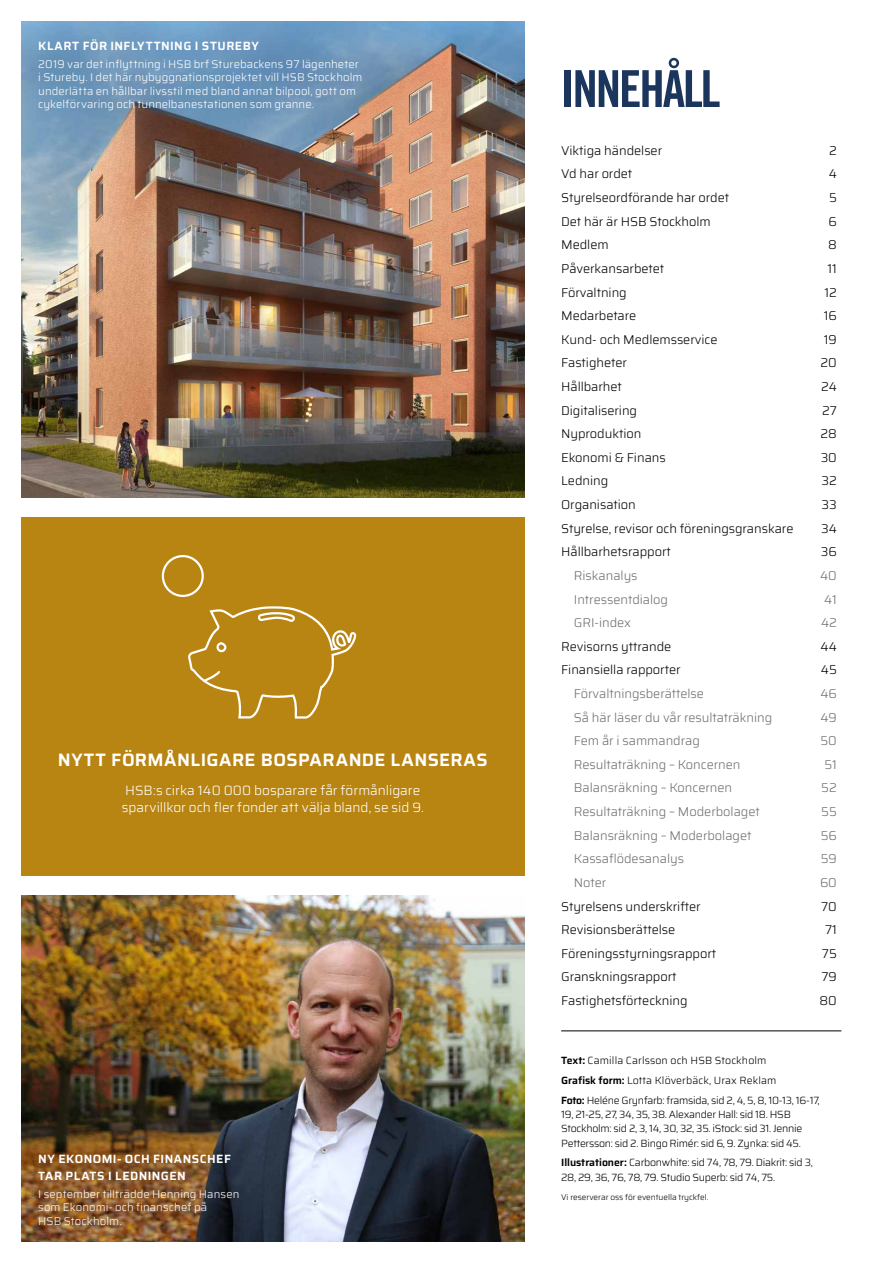
<style>
.page{position:relative;width:893px;height:1263px;background:#fff}
.page>*{position:absolute;margin:0;border:0;box-sizing:border-box;transform-origin:0 0}
.t1{font:51px "Trade Gothic Bold Cond Twenty";letter-spacing:-.045em;color:#1c355d}
.t2{font:600 18px "Saira";letter-spacing:.03em;color:#fff}
.t3{font:300 13.5px/18px "Saira";color:#fff}
.t4{font:300 12.75px "Saira";letter-spacing:-.005em;color:#000}
.t5{font:300 12.75px "Saira";letter-spacing:-.005em;color:#706f6f}
.t6{font:600 12px/16.5px "Saira";letter-spacing:.035em;color:#fff}
.t7{font:300 11.25px/13.5px "Saira";letter-spacing:.005em;color:#fff}
.t8{font:300 10.5px/14.2px "Saira";letter-spacing:-.025em;color:#000}
.t9{font:300 10.5px/19.8px "Saira";letter-spacing:.01em;color:#000}
.t10{font:300 8.25px "Saira";letter-spacing:-.005em;color:#000}
.s1{font-weight:600}
</style>
<div class="page">
<hr style="left:561px;top:1031px;width:280px;height:1px;background:#000">
<img style="left:21px;top:22px;width:503px;height:475px">
<img style="left:21px;top:895px;width:503px;height:347px">
<div style="left:21px;top:518px;width:503px;height:358px;background:#b88513"></div>
<svg style="left:162px;top:555px;width:42px;height:42px"></svg>
<svg style="left:188px;top:606px;width:168px;height:113px"></svg>
<p class="t6" style="left:38px;top:37px;width:222px">KLART FÖR INFLYTTNING I STUREBY</p>
<p class="t7" style="left:38px;top:57px;width:326px">2019 var det inflyttning i HSB brf Sturebackens 97 lägenheter i Stureby. I det här nybyggnationsprojektet vill HSB Stockholm underlätta en hållbar livsstil med bland annat bilpool, gott om cykelförvaring och tunnelbanestationen som granne.</p>
<h2 class="t2" style="left:58px;top:746px;width:432px">NYTT FÖRMÅNLIGARE BOSPARANDE LANSERAS</h2>
<p class="t3" style="left:122px;top:780px;width:304px">HSB:s cirka 140 000 bosparare får förmånligare sparvillkor och fler fonder att välja bland, se sid 9.</p>
<p class="t6" style="left:38px;top:1151px;width:194px">NY EKONOMI- OCH FINANSCHEF<br>TAR PLATS I LEDNINGEN</p>
<p class="t7" style="left:38px;top:1187px;width:203px">I september tillträdde Henning Hansen som Ekonomi- och finanschef på<br>HSB Stockholm.</p>
<h1 class="t1" style="left:560px;top:58px;width:161px">INNEHÅLL</h1>
<p class="t4" style="left:561px;top:141px;width:103px">Viktiga händelser</p>
<p class="t4" style="left:829px;top:141px;width:9px">2</p>
<p class="t4" style="left:561px;top:164px;width:73px">Vd har ordet</p>
<p class="t4" style="left:829px;top:164px;width:10px">4</p>
<p class="t4" style="left:561px;top:188px;width:169px">Styrelseordförande har ordet</p>
<p class="t4" style="left:829px;top:188px;width:9px">5</p>
<p class="t4" style="left:561px;top:212px;width:151px">Det här är HSB Stockholm</p>
<p class="t4" style="left:828px;top:212px;width:10px">6</p>
<p class="t4" style="left:561px;top:235px;width:49px">Medlem</p>
<p class="t4" style="left:828px;top:235px;width:10px">8</p>
<p class="t4" style="left:561px;top:259px;width:105px">Påverkansarbetet</p>
<p class="t4" style="left:827px;top:259px;width:11px">11</p>
<p class="t4" style="left:561px;top:283px;width:67px">Förvaltning</p>
<p class="t4" style="left:824px;top:283px;width:14px">12</p>
<p class="t4" style="left:561px;top:306px;width:77px">Medarbetare</p>
<p class="t4" style="left:824px;top:306px;width:14px">16</p>
<p class="t4" style="left:561px;top:330px;width:158px">Kund- och Medlemsservice</p>
<p class="t4" style="left:824px;top:330px;width:14px">19</p>
<p class="t4" style="left:561px;top:353px;width:67px">Fastigheter</p>
<p class="t4" style="left:821px;top:353px;width:18px">20</p>
<p class="t4" style="left:561px;top:377px;width:62px">Hållbarhet</p>
<p class="t4" style="left:821px;top:377px;width:17px">24</p>
<p class="t4" style="left:561px;top:401px;width:77px">Digitalisering</p>
<p class="t4" style="left:822px;top:401px;width:16px">27</p>
<p class="t4" style="left:561px;top:424px;width:82px">Nyproduktion</p>
<p class="t4" style="left:820px;top:424px;width:18px">28</p>
<p class="t4" style="left:561px;top:448px;width:106px">Ekonomi &amp; Finans</p>
<p class="t4" style="left:821px;top:448px;width:18px">30</p>
<p class="t4" style="left:561px;top:471px;width:49px">Ledning</p>
<p class="t4" style="left:821px;top:471px;width:17px">32</p>
<p class="t4" style="left:561px;top:495px;width:76px">Organisation</p>
<p class="t4" style="left:822px;top:495px;width:17px">33</p>
<p class="t4" style="left:561px;top:519px;width:234px">Styrelse, revisor och föreningsgranskare</p>
<p class="t4" style="left:821px;top:519px;width:17px">34</p>
<p class="t4" style="left:561px;top:542px;width:111px">Hållbarhetsrapport</p>
<p class="t4" style="left:821px;top:542px;width:17px">36</p>
<p class="t5" style="left:574px;top:566px;width:65px">Riskanalys</p>
<p class="t5" style="left:820px;top:566px;width:18px">40</p>
<p class="t5" style="left:574px;top:589px;width:96px">Intressentdialog</p>
<p class="t5" style="left:824px;top:589px;width:14px">41</p>
<p class="t5" style="left:574px;top:613px;width:59px">GRI-index</p>
<p class="t5" style="left:821px;top:613px;width:17px">42</p>
<p class="t4" style="left:561px;top:637px;width:112px">Revisorns yttrande</p>
<p class="t4" style="left:821px;top:637px;width:18px">44</p>
<p class="t4" style="left:561px;top:660px;width:121px">Finansiella rapporter</p>
<p class="t4" style="left:821px;top:660px;width:17px">45</p>
<p class="t5" style="left:574px;top:684px;width:132px">Förvaltningsberättelse</p>
<p class="t5" style="left:820px;top:684px;width:18px">46</p>
<p class="t5" style="left:574px;top:708px;width:200px">Så här läser du vår resultaträkning</p>
<p class="t5" style="left:820px;top:708px;width:18px">49</p>
<p class="t5" style="left:574px;top:731px;width:127px">Fem år i sammandrag</p>
<p class="t5" style="left:820px;top:731px;width:18px">50</p>
<p class="t5" style="left:574px;top:755px;width:168px">Resultaträkning – Koncernen</p>
<p class="t5" style="left:824px;top:755px;width:14px">51</p>
<p class="t5" style="left:574px;top:778px;width:160px">Balansräkning – Koncernen</p>
<p class="t5" style="left:821px;top:778px;width:17px">52</p>
<p class="t5" style="left:574px;top:802px;width:187px">Resultaträkning – Moderbolaget</p>
<p class="t5" style="left:821px;top:802px;width:17px">55</p>
<p class="t5" style="left:574px;top:826px;width:179px">Balansräkning – Moderbolaget</p>
<p class="t5" style="left:821px;top:826px;width:18px">56</p>
<p class="t5" style="left:574px;top:849px;width:112px">Kassaflödesanalys</p>
<p class="t5" style="left:821px;top:849px;width:18px">59</p>
<p class="t5" style="left:574px;top:873px;width:34px">Noter</p>
<p class="t5" style="left:820px;top:873px;width:18px">60</p>
<p class="t4" style="left:561px;top:896px;width:141px">Styrelsens underskrifter</p>
<p class="t4" style="left:821px;top:896px;width:17px">70</p>
<p class="t4" style="left:561px;top:920px;width:116px">Revisionsberättelse</p>
<p class="t4" style="left:825px;top:920px;width:13px">71</p>
<p class="t4" style="left:561px;top:944px;width:157px">Föreningsstyrningsrapport</p>
<p class="t4" style="left:822px;top:944px;width:16px">75</p>
<p class="t4" style="left:561px;top:967px;width:117px">Granskningsrapport</p>
<p class="t4" style="left:821px;top:967px;width:17px">79</p>
<p class="t4" style="left:561px;top:991px;width:128px">Fastighetsförteckning</p>
<p class="t4" style="left:820px;top:991px;width:19px">80</p>
<p class="t9" style="left:561px;top:1050px;width:260px"><span class="s1">Text:</span> Camilla Carlsson och HSB Stockholm<br><span class="s1">Grafisk form:</span> Lotta Klöverbäck, Urax Reklam<br><span class="s1">Foto:</span> Heléne Grynfarb: framsida, sid 2, 4, 5, 8, 10-13, 16-17,</p>
<p class="t8" style="left:561px;top:1107px;width:243px">19, 21-25, 27, 34, 35, 38. Alexander Hall: sid 18. HSB<br>Stockholm: sid 2, 3, 14, 30, 32, 35. iStock: sid 31. Jennie<br>Pettersson: sid 2. Bingo Rimér: sid 6, 9. Zynka: sid 45.</p>
<p class="t8" style="left:561px;top:1155px;width:253px"><span class="s1">Illustrationer:</span> Carbonwhite: sid 74, 78, 79. Diakrit: sid 3,<br>28, 29, 36, 76, 78, 79. Studio Superb: sid 74, 75.</p>
<p class="t10" style="left:561px;top:1191px;width:149px">Vi reserverar oss för eventuella tryckfel.</p>
</div>
